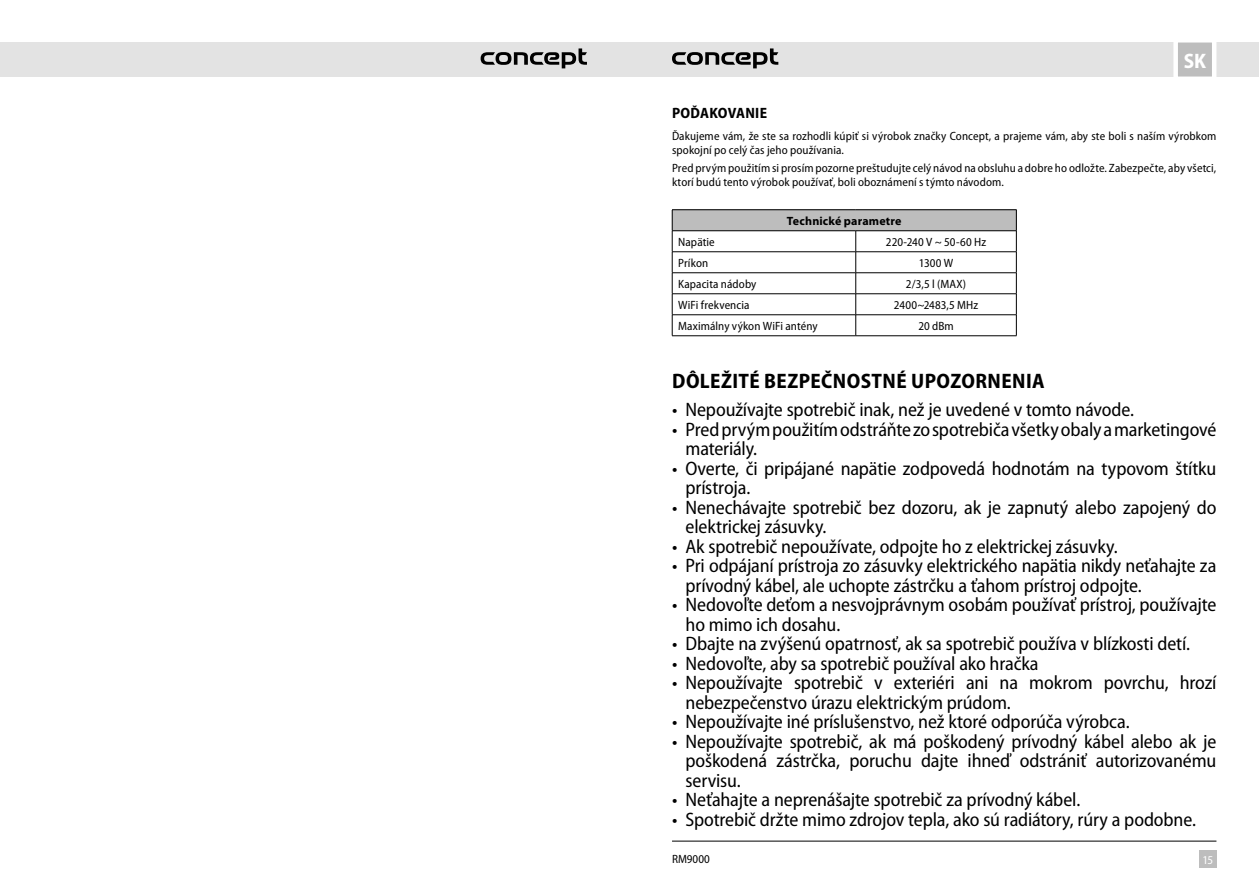
<style>
.page{position:relative;width:1259px;height:893px;background:#fff}
.page>*{position:absolute;margin:0;border:0;box-sizing:border-box;transform-origin:0 0}
.Nadpis_moje_CZ{font:700 semi-condensed 21px "Myriad Pro";letter-spacing:.02em;color:#000}
.t1{font:700 semi-condensed 21px "Myriad Pro";color:#fff}
.t2{font:semi-condensed 19.5px/19.5px "Myriad Pro";letter-spacing:-.005em;color:#000}
.Nadpis_moje{font:700 semi-condensed 15px "Myriad Pro";letter-spacing:.02em;color:#000}
.Text{font:semi-condensed 12px/13.8px "Myriad Pro";letter-spacing:.01em;color:#000}
.Odrážky-moje_bold{font:semi-condensed 12px "Myriad Pro";letter-spacing:.01em;color:#000}
.Odrážky-moje_bold-2{font:700 12px "Myriad Pro";letter-spacing:.015em;color:#000}
.t3{font:semi-condensed 12px "Myriad Pro";color:#fff}
</style>
<div class="page">
<div style="left:629px;top:43px;width:630px;height:34px;background:#e3e3e3"></div>
<div style="left:1199px;top:850px;width:17px;height:17px;background:#bdbdbd"></div>
<svg style="left:1171px;top:42px;width:47px;height:35px;background:#cecece"></svg>
<hr style="left:672px;top:841px;width:544px;height:1px;background:#000">
<svg style="left:672px;top:48px;width:106px;height:20px"></svg>
<div style="left:0;top:43px;width:629px;height:34px;background:#e3e3e3"></div>
<svg style="left:480px;top:48px;width:107px;height:20px"></svg>
<div style="left:672px;top:210px;width:344px;height:21px;background:#bdbdbd"></div>
<hr style="left:672px;top:209px;width:183px;height:1px;background:#000">
<hr style="left:855px;top:209px;width:161px;height:1px;background:#000">
<hr style="left:672px;top:230px;width:183px;height:1px;background:#000">
<hr style="left:855px;top:230px;width:161px;height:1px;background:#000">
<hr style="left:672px;top:251px;width:183px;height:1px;background:#000">
<hr style="left:855px;top:251px;width:161px;height:1px;background:#000">
<hr style="left:672px;top:272px;width:183px;height:1px;background:#000">
<hr style="left:855px;top:272px;width:161px;height:1px;background:#000">
<hr style="left:672px;top:293px;width:183px;height:1px;background:#000">
<hr style="left:855px;top:293px;width:161px;height:1px;background:#000">
<hr style="left:672px;top:314px;width:183px;height:1px;background:#000">
<svg style="left:672px;top:210px;width:1px;height:125px"></svg>
<hr style="left:855px;top:314px;width:161px;height:1px;background:#000">
<svg style="left:855px;top:231px;width:1px;height:104px"></svg>
<svg style="left:1016px;top:210px;width:1px;height:126px"></svg>
<hr style="left:672px;top:335px;width:183px;height:1px;background:#000">
<hr style="left:855px;top:335px;width:161px;height:1px;background:#000">
<p class="t1" style="left:1183px;top:50px;width:24px">SK</p>
<p class="Nadpis_moje" style="left:672px;top:104px;width:96px">POĎAKOVANIE</p>
<p class="Text" style="left:672px;top:129px;width:546px">Ďakujeme vám, že ste sa rozhodli kúpiť si výrobok značky Concept, a prajeme vám, aby ste boli s naším výrobkom spokojní po celý čas jeho používania.</p>
<p class="Text" style="left:672px;top:161px;width:546px">Pred prvým použitím si prosím pozorne preštudujte celý návod na obsluhu a dobre ho odložte. Zabezpečte, aby všetci, ktorí budú tento výrobok používať, boli oboznámení s týmto návodom.</p>
<p class="Odrážky-moje_bold-2" style="left:787px;top:214px;width:116px">Technické parametre</p>
<p class="Odrážky-moje_bold" style="left:678px;top:235px;width:38px">Napätie</p>
<p class="Odrážky-moje_bold" style="left:886px;top:235px;width:102px">220-240 V ~ 50-60 Hz</p>
<p class="Odrážky-moje_bold" style="left:678px;top:256px;width:32px">Príkon</p>
<p class="Odrážky-moje_bold" style="left:919px;top:256px;width:36px">1300 W</p>
<p class="Odrážky-moje_bold" style="left:678px;top:277px;width:80px">Kapacita nádoby</p>
<p class="Odrážky-moje_bold" style="left:906px;top:277px;width:62px">2/3,5 l (MAX)</p>
<p class="Odrážky-moje_bold" style="left:678px;top:298px;width:73px">WiFi frekvencia</p>
<p class="Odrážky-moje_bold" style="left:894px;top:298px;width:86px">2400~2483,5 MHz</p>
<p class="Odrážky-moje_bold" style="left:678px;top:319px;width:141px">Maximálny výkon WiFi antény</p>
<p class="Odrážky-moje_bold" style="left:918px;top:319px;width:37px">20 dBm</p>
<p class="Nadpis_moje_CZ" style="left:672px;top:370px;width:374px">DÔLEŽITÉ BEZPEČNOSTNÉ UPOZORNENIA</p>
<p class="t2" style="left:672px;top:400px;width:463px">• Nepoužívajte spotrebič inak, než je uvedené v tomto návode.</p>
<p class="t2" style="left:685px;top:420px;width:532px;text-indent:-14px">• Pred prvým použitím odstráňte zo spotrebiča všetky obaly a marketingové materiály.</p>
<p class="t2" style="left:685px;top:459px;width:532px;text-indent:-14px">• Overte, či pripájané napätie zodpovedá hodnotám na typovom štítku prístroja.</p>
<p class="t2" style="left:685px;top:498px;width:532px;text-indent:-14px">• Nenechávajte spotrebič bez dozoru, ak je zapnutý alebo zapojený do elektrickej zásuvky.</p>
<p class="t2" style="left:672px;top:537px;width:447px">• Ak spotrebič nepoužívate, odpojte ho z elektrickej zásuvky.</p>
<p class="t2" style="left:685px;top:556px;width:532px;text-indent:-14px">• Pri odpájaní prístroja zo zásuvky elektrického napätia nikdy neťahajte za prívodný kábel, ale uchopte zástrčku a ťahom prístroj odpojte.</p>
<p class="t2" style="left:685px;top:595px;width:532px;text-indent:-14px">• Nedovoľte deťom a nesvojprávnym osobám používať prístroj, používajte ho mimo ich dosahu.</p>
<p class="t2" style="left:672px;top:634px;width:519px">• Dbajte na zvýšenú opatrnosť, ak sa spotrebič používa v blízkosti detí.</p>
<p class="t2" style="left:672px;top:654px;width:368px">• Nedovoľte, aby sa spotrebič používal ako hračka</p>
<p class="t2" style="left:685px;top:673px;width:532px;text-indent:-14px">• Nepoužívajte spotrebič v exteriéri ani na mokrom povrchu, hrozí nebezpečenstvo úrazu elektrickým prúdom.</p>
<p class="t2" style="left:672px;top:712px;width:459px">• Nepoužívajte iné príslušenstvo, než ktoré odporúča výrobca.</p>
<p class="t2" style="left:685px;top:732px;width:532px;text-align:justify;text-indent:-14px">• Nepoužívajte spotrebič, ak má poškodený prívodný kábel alebo ak je poškodená zástrčka, poruchu dajte ihneď odstrániť autorizovanému servisu.</p>
<p class="t2" style="left:672px;top:790px;width:410px">• Neťahajte a neprenášajte spotrebič za prívodný kábel.</p>
<p class="t2" style="left:672px;top:810px;width:525px">• Spotrebič držte mimo zdrojov tepla, ako sú radiátory, rúry a podobne.</p>
<p class="Text" style="left:672px;top:852px;width:39px">RM9000</p>
<p class="t3" style="left:1202px;top:853px;width:12px">15</p>
</div>
